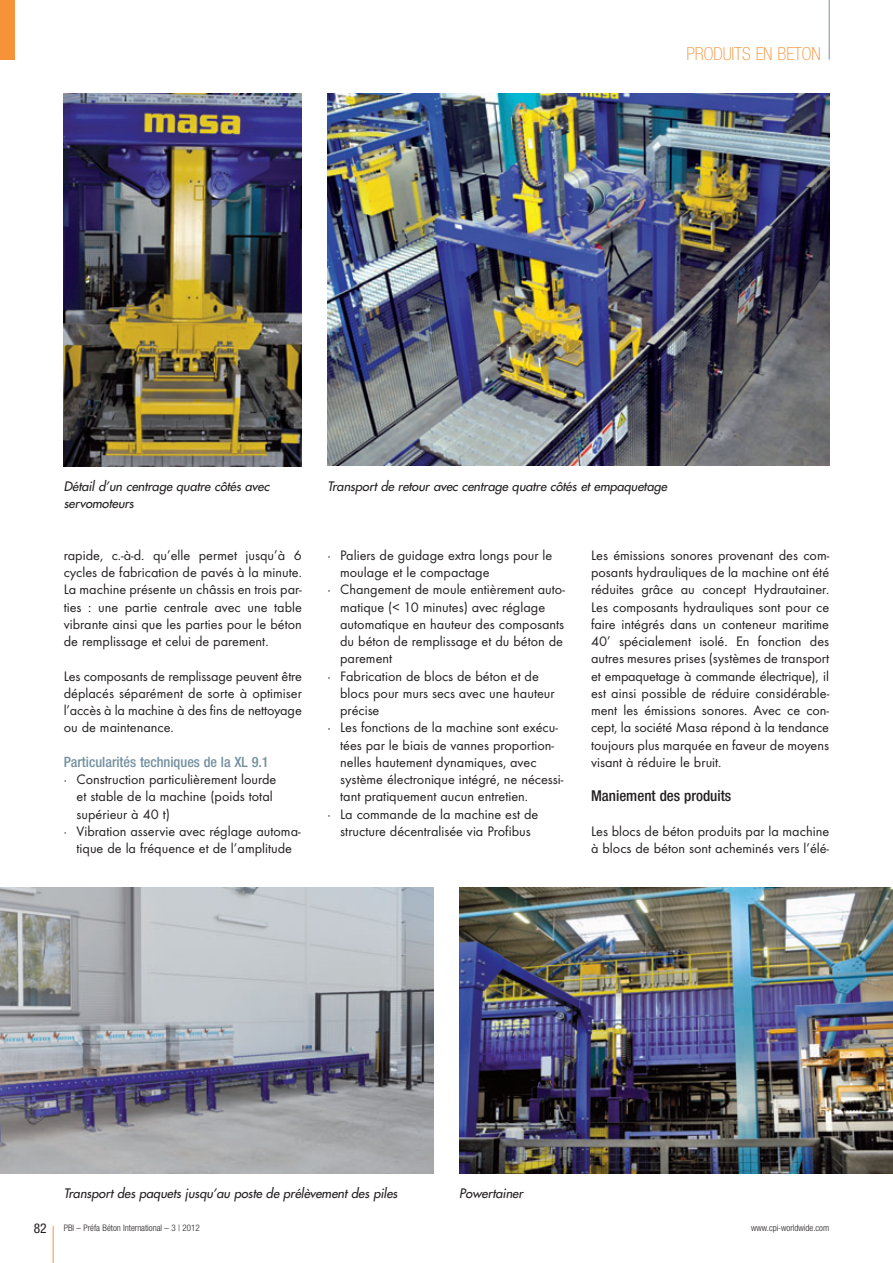
<style>
.page{position:relative;width:893px;height:1263px;background:#fff}
.page>*{position:absolute;margin:0;border:0;box-sizing:border-box;transform-origin:0 0}
.t1{font:100 condensed 18px "Helvetica Neue";color:#f69238}
.t2{font:500 condensed 15px "Helvetica Neue";color:#231f20}
.t3{font:14.25px/17.2px "Futura T";color:#231f20;text-align:justify}
.t4{font:500 condensed 14.25px "Helvetica Neue";color:#73909f}
.t5{font:condensed 13.5px "Helvetica Neue";color:#231f20}
.t6{font:italic 12.75px/17.2px "Futura";color:#231f20}
.t7{font:300 condensed 9px "Helvetica Neue";color:#231f20}
</style>
<div class="page">
<hr style="left:53px;top:1226px;width:1px;height:37px;background:#f69238">
<hr style="left:829px;top:0;width:1px;height:60px;background:#73909f">
<div style="left:0;top:0;width:15px;height:60px;background:#f69238"></div>
<img style="left:327px;top:94px;width:502px;height:371px">
<img style="left:64px;top:94px;width:238px;height:372px">
<img style="left:0;top:888px;width:434px;height:286px">
<img style="left:459px;top:888px;width:434px;height:286px">
<p class="t1" style="left:686px;top:47px;width:136px">PRODUITS EN BETON</p>
<p class="t6" style="left:64px;top:478px;width:209px">Détail d’un centrage quatre côtés avec servomoteurs</p>
<p class="t3" style="left:64px;top:548px;width:240px">rapide, c.-à-d. qu’elle permet jusqu’à 6 cycles de fabrication de pavés à la minute.<br>La machine présente un châssis en trois par&shy;ties : une partie centrale avec une table vibrante ainsi que les parties pour le béton de remplissage et celui de parement.</p>
<p class="t3" style="left:64px;top:668px;width:240px">Les composants de remplissage peuvent être déplacés séparément de sorte à optimiser l’accès à la machine à des fins de nettoyage ou de maintenance.</p>
<p class="t4" style="left:64px;top:757px;width:206px">Particularités techniques de la XL 9.1</p>
<p class="t3" style="left:64px;top:772px;width:214px">· Construction particulièrement lourde</p>
<p class="t3" style="left:77px;top:789px;width:198px">et stable de la machine (poids total</p>
<p class="t3" style="left:77px;top:806px;width:95px">supérieur à 40 t)</p>
<p class="t3" style="left:64px;top:824px;width:238px">· Vibration asservie avec réglage automa-</p>
<p class="t3" style="left:77px;top:841px;width:217px">tique de la fréquence et de l’amplitude</p>
<p class="t6" style="left:327px;top:478px;width:343px">Transport de retour avec centrage quatre côtés et empaquetage</p>
<p class="t3" style="left:327px;top:548px;width:226px">· Paliers de guidage extra longs pour le</p>
<p class="t3" style="left:340px;top:565px;width:151px">moulage et le compactage</p>
<p class="t3" style="left:327px;top:582px;width:239px">· Changement de moule entièrement auto-</p>
<p class="t3" style="left:340px;top:599px;width:206px">matique (&lt; 10 minutes) avec réglage</p>
<p class="t3" style="left:340px;top:617px;width:226px">automatique en hauteur des composants</p>
<p class="t3" style="left:340px;top:634px;width:224px">du béton de remplissage et du béton de</p>
<p class="t3" style="left:340px;top:651px;width:54px">parement</p>
<p class="t3" style="left:327px;top:668px;width:213px">· Fabrication de blocs de béton et de</p>
<p class="t3" style="left:340px;top:686px;width:216px">blocs pour murs secs avec une hauteur</p>
<p class="t3" style="left:340px;top:703px;width:41px">précise</p>
<p class="t3" style="left:327px;top:720px;width:232px">· Les fonctions de la machine sont exécu-</p>
<p class="t3" style="left:340px;top:737px;width:215px">tées par le biais de vannes proportion-</p>
<p class="t3" style="left:340px;top:755px;width:198px">nelles hautement dynamiques, avec</p>
<p class="t3" style="left:340px;top:772px;width:225px">système électronique intégré, ne nécessi-</p>
<p class="t3" style="left:340px;top:789px;width:189px">tant pratiquement aucun entretien.</p>
<p class="t3" style="left:327px;top:806px;width:212px">· La commande de la machine est de</p>
<p class="t3" style="left:340px;top:824px;width:192px">structure décentralisée via Profibus</p>
<p class="t3" style="left:591px;top:548px;width:240px">Les émissions sonores provenant des com&shy;posants hydrauliques de la machine ont été réduites grâce au concept Hydrautainer.<br>Les composants hydrauliques sont pour ce faire intégrés dans un conteneur maritime 40’ spécialement isolé. En fonction des autres mesures prises (systèmes de transport et empaquetage à commande électrique), il est ainsi possible de réduire considérable&shy;ment les émissions sonores. Avec ce con&shy;cept, la société Masa répond à la tendance toujours plus marquée en faveur de moyens visant à réduire le bruit.</p>
<p class="t2" style="left:591px;top:791px;width:142px">Maniement des produits</p>
<p class="t3" style="left:591px;top:824px;width:240px">Les blocs de béton produits par la machine à blocs de béton sont acheminés vers l’élé-</p>
<p class="t6" style="left:64px;top:1186px;width:337px">Transport des paquets jusqu’au poste de prélèvement des piles</p>
<p class="t6" style="left:459px;top:1186px;width:67px">Powertainer</p>
<p class="t5" style="left:34px;top:1223px;width:14px">82</p>
<p class="t7" style="left:64px;top:1225px;width:138px">PBI – Préfa Béton International – 3 | 2012</p>
<p class="t7" style="left:751px;top:1225px;width:79px">www.cpi-worldwide.com</p>
</div>
